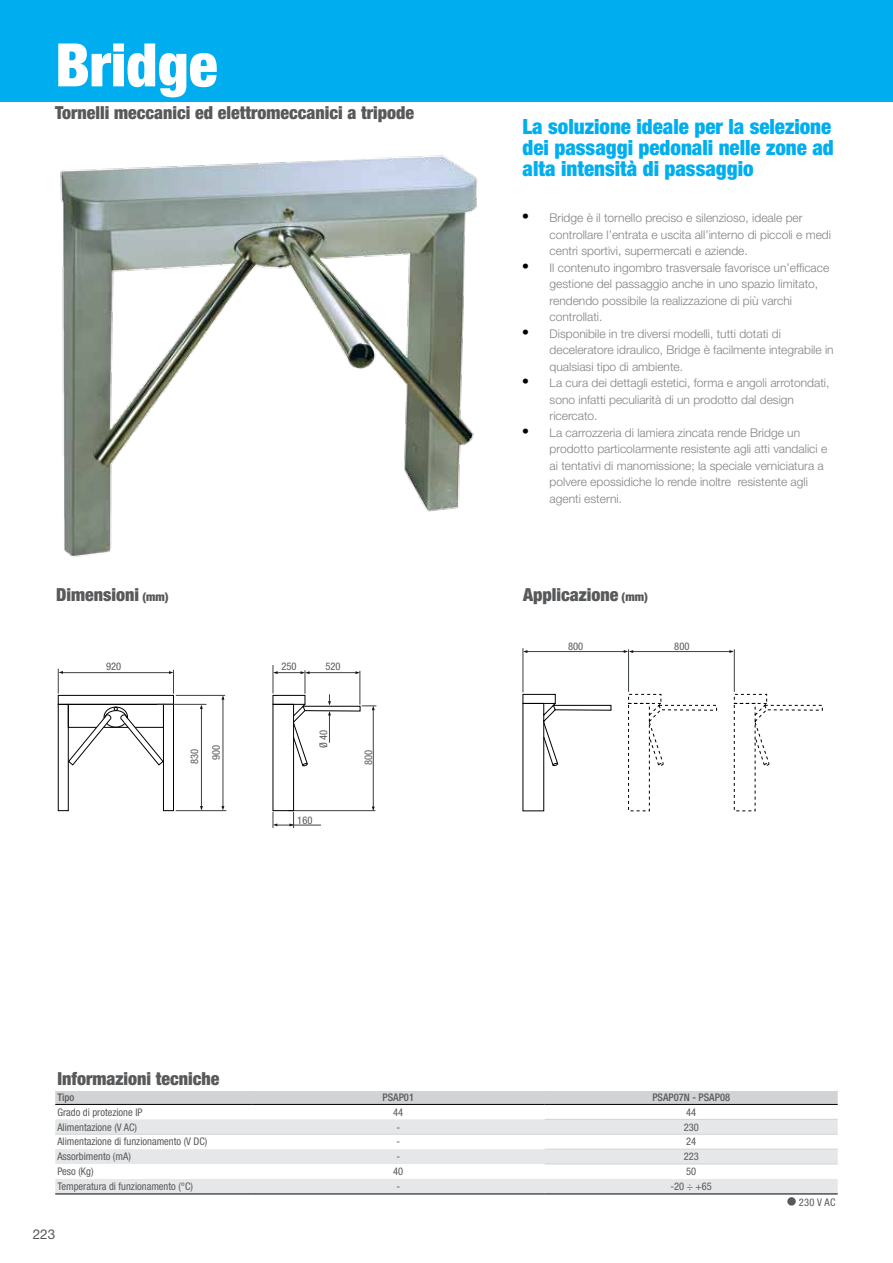
<style>
.page{position:relative;width:893px;height:1263px;background:#fff}
.page>*{position:absolute;margin:0;border:0;box-sizing:border-box;transform-origin:0 0}
.t1{font:900 condensed 60px "Helvetica Neue LT Pro";color:#fff}
.t2{font:900 condensed 21px/21px "Helvetica Neue LT Pro";color:#00aeef}
.t3{font:900 condensed 18px "Helvetica Neue LT Pro";color:#58595b}
.t4{font:13.5px "Helvetica Neue LT Pro";color:#58595b}
.t5{font:300 12px/16.5px "Helvetica Neue LT Pro";color:#808285}
.t6{font:condensed 10.5px "Helvetica Neue LT Pro";color:#58595b}
.t7{font:500 condensed 10.5px "Helvetica Neue LT Pro";color:#58595b}
.s1{font-size:12px}
.s2{font-family:"Times";font-weight:400;font-size:18px;color:#000}
</style>
<div class="page">
<div style="left:0;top:0;width:893px;height:102px;background:#00aeef"></div>
<img style="left:60px;top:155px;width:418px;height:402px">
<div style="left:163px;top:704px;width:11px;height:107px;border:1px solid #000"></div>
<div style="left:58px;top:695px;width:116px;height:10px;border:1px solid #000"></div>
<div style="left:68px;top:704px;width:96px;height:24px;border:1px solid #000"></div>
<hr style="left:62px;top:672px;width:108px;height:1px;background:#3a413f">
<hr style="left:223px;top:698px;width:1px;height:109px;background:#3a413f">
<hr style="left:176px;top:810px;width:50px;height:1px;background:#3a413f">
<hr style="left:289px;top:810px;width:86px;height:1px;background:#3a413f">
<hr style="left:176px;top:695px;width:49px;height:1px;background:#3a413f">
<hr style="left:157px;top:704px;width:49px;height:1px;background:#3a413f">
<hr style="left:201px;top:708px;width:1px;height:99px;background:#3a413f">
<hr style="left:373px;top:709px;width:1px;height:98px;background:#3a413f">
<div style="left:273px;top:704px;width:21px;height:107px;border:1px solid #000"></div>
<hr style="left:277px;top:825px;width:44px;height:1px;background:#3a413f">
<svg style="left:68px;top:707px;width:96px;height:59px"></svg>
<svg style="left:58px;top:669px;width:5px;height:24px"></svg>
<svg style="left:169px;top:670px;width:5px;height:23px"></svg>
<svg style="left:273px;top:666px;width:103px;height:101px"></svg>
<svg style="left:289px;top:812px;width:5px;height:16px"></svg>
<svg style="left:273px;top:812px;width:4px;height:16px"></svg>
<div style="left:523px;top:694px;width:33px;height:10px;border:1px solid #000"></div>
<hr style="left:526px;top:651px;width:99px;height:1px;background:#39413f">
<hr style="left:628px;top:650px;width:1px;height:41px;background:#39413f">
<hr style="left:523px;top:648px;width:1px;height:44px;background:#39413f">
<svg style="left:523px;top:702px;width:89px;height:109px"></svg>
<svg style="left:628px;top:694px;width:89px;height:117px"></svg>
<hr style="left:631px;top:651px;width:99px;height:1px;background:#39413f">
<hr style="left:734px;top:650px;width:1px;height:41px;background:#39413f">
<svg style="left:734px;top:694px;width:88px;height:117px"></svg>
<svg style="left:624px;top:650px;width:9px;height:3px"></svg>
<svg style="left:729px;top:650px;width:5px;height:3px"></svg>
<svg style="left:55px;top:1091px;width:783px;height:13px"></svg>
<div style="left:55px;top:1119px;width:783px;height:75px;background:#e6e7e8"></div>
<svg style="left:55px;top:1135px;width:783px;height:44px"></svg>
<hr style="left:55px;top:1104px;width:197px;height:1px;background:#000">
<hr style="left:252px;top:1104px;width:293px;height:1px;background:#000">
<hr style="left:545px;top:1104px;width:293px;height:1px;background:#000">
<hr style="left:545px;top:1119px;width:293px;height:1px;background:#d1d3d4">
<hr style="left:545px;top:1134px;width:293px;height:1px;background:#d1d3d4">
<hr style="left:545px;top:1149px;width:293px;height:1px;background:#d1d3d4">
<hr style="left:545px;top:1164px;width:293px;height:1px;background:#d1d3d4">
<hr style="left:55px;top:1194px;width:197px;height:1px;background:#000">
<hr style="left:252px;top:1194px;width:293px;height:1px;background:#000">
<hr style="left:545px;top:1194px;width:293px;height:1px;background:#000">
<hr style="left:55px;top:1134px;width:197px;height:1px;background:#d1d3d4">
<hr style="left:252px;top:1134px;width:293px;height:1px;background:#d1d3d4">
<div style="left:787px;top:1197px;width:9px;height:8px;background:#58595b;border-radius:50%"></div>
<h1 class="t1" style="left:55px;top:29px;width:164px">Bridge</h1>
<h3 class="t3" style="left:55px;top:102px;width:360px">Tornelli meccanici ed elettromeccanici a tripode</h3>
<h3 class="t3" style="left:56px;top:583px;width:114px">Dimensioni <span class="s1">(mm)</span></h3>
<p class="t6" style="left:106px;top:660px;width:17px">920</p>
<p class="t6" style="left:188px;top:764px;width:17px;rotate:-90deg">830</p>
<p class="t6" style="left:210px;top:760px;width:17px;rotate:-90deg">900</p>
<p class="t6" style="left:281px;top:660px;width:17px">250</p>
<p class="t6" style="left:326px;top:660px;width:17px">520</p>
<p class="t6" style="left:317px;top:748px;width:20px;rotate:-90deg">Ø 40</p>
<p class="t6" style="left:297px;top:814px;width:17px">160</p>
<p class="t6" style="left:362px;top:765px;width:17px;rotate:-90deg">800</p>
<h2 class="t2" style="left:523px;top:116px;width:313px">La soluzione ideale per la selezione dei passaggi pedonali nelle zone ad alta intensità di passaggio</h2>
<p class="t5" style="left:550px;top:209px;width:283px;text-indent:-27px"><span class="s2">•</span> Bridge è il tornello preciso e silenzioso, ideale per controllare l’entrata e uscita all’interno di piccoli e medi centri sportivi, supermercati e aziende.</p>
<p class="t5" style="left:550px;top:259px;width:281px;text-indent:-27px"><span class="s2">•</span> Il contenuto ingombro trasversale favorisce un’efficace gestione del passaggio anche in uno spazio limitato, rendendo possibile la realizzazione di più varchi controllati.</p>
<p class="t5" style="left:550px;top:325px;width:286px;text-indent:-27px"><span class="s2">•</span> Disponibile in tre diversi modelli, tutti dotati di deceleratore idraulico, Bridge è facilmente integrabile in qualsiasi tipo di ambiente.</p>
<p class="t5" style="left:550px;top:374px;width:281px;text-indent:-27px"><span class="s2">•</span> La cura dei dettagli estetici, forma e angoli arrotondati, sono infatti peculiarità di un prodotto dal design ricercato.</p>
<p class="t5" style="left:550px;top:424px;width:279px;text-indent:-27px"><span class="s2">•</span> La carrozzeria di lamiera zincata rende Bridge un prodotto particolarmente resistente agli atti vandalici e ai tentativi di manomissione; la speciale verniciatura a polvere epossidiche lo rende inoltre resistente agli agenti esterni.</p>
<h3 class="t3" style="left:523px;top:583px;width:126px">Applicazione <span class="s1">(mm)</span></h3>
<p class="t6" style="left:568px;top:640px;width:17px">800</p>
<p class="t6" style="left:674px;top:640px;width:17px">800</p>
<h3 class="t3" style="left:57px;top:1067px;width:164px">Informazioni tecniche</h3>
<p class="t7" style="left:57px;top:1091px;width:18px">Tipo</p>
<p class="t7" style="left:383px;top:1091px;width:33px">PSAP01</p>
<p class="t7" style="left:652px;top:1091px;width:79px">PSAP07N - PSAP08</p>
<p class="t6" style="left:57px;top:1106px;width:87px">Grado di protezione IP</p>
<p class="t6" style="left:393px;top:1106px;width:12px">44</p>
<p class="t6" style="left:686px;top:1106px;width:12px">44</p>
<p class="t6" style="left:57px;top:1120px;width:81px">Alimentazione (V AC)</p>
<p class="t6" style="left:396px;top:1120px;width:5px">-</p>
<p class="t6" style="left:684px;top:1120px;width:17px">230</p>
<p class="t6" style="left:57px;top:1135px;width:152px">Alimentazione di funzionamento (V DC)</p>
<p class="t6" style="left:396px;top:1135px;width:5px">-</p>
<p class="t6" style="left:686px;top:1135px;width:12px">24</p>
<p class="t6" style="left:57px;top:1150px;width:75px">Assorbimento (mA)</p>
<p class="t6" style="left:396px;top:1150px;width:5px">-</p>
<p class="t6" style="left:684px;top:1150px;width:17px">223</p>
<p class="t6" style="left:57px;top:1165px;width:38px">Peso (Kg)</p>
<p class="t6" style="left:393px;top:1165px;width:12px">40</p>
<p class="t6" style="left:686px;top:1165px;width:12px">50</p>
<p class="t6" style="left:57px;top:1180px;width:137px">Temperatura di funzionamento (°C)</p>
<p class="t6" style="left:396px;top:1180px;width:5px">-</p>
<p class="t6" style="left:670px;top:1180px;width:43px">-20 ÷ +65</p>
<p class="t4" style="left:33px;top:1226px;width:24px">223</p>
<p class="t6" style="left:799px;top:1196px;width:38px">230 V AC</p>
</div>
